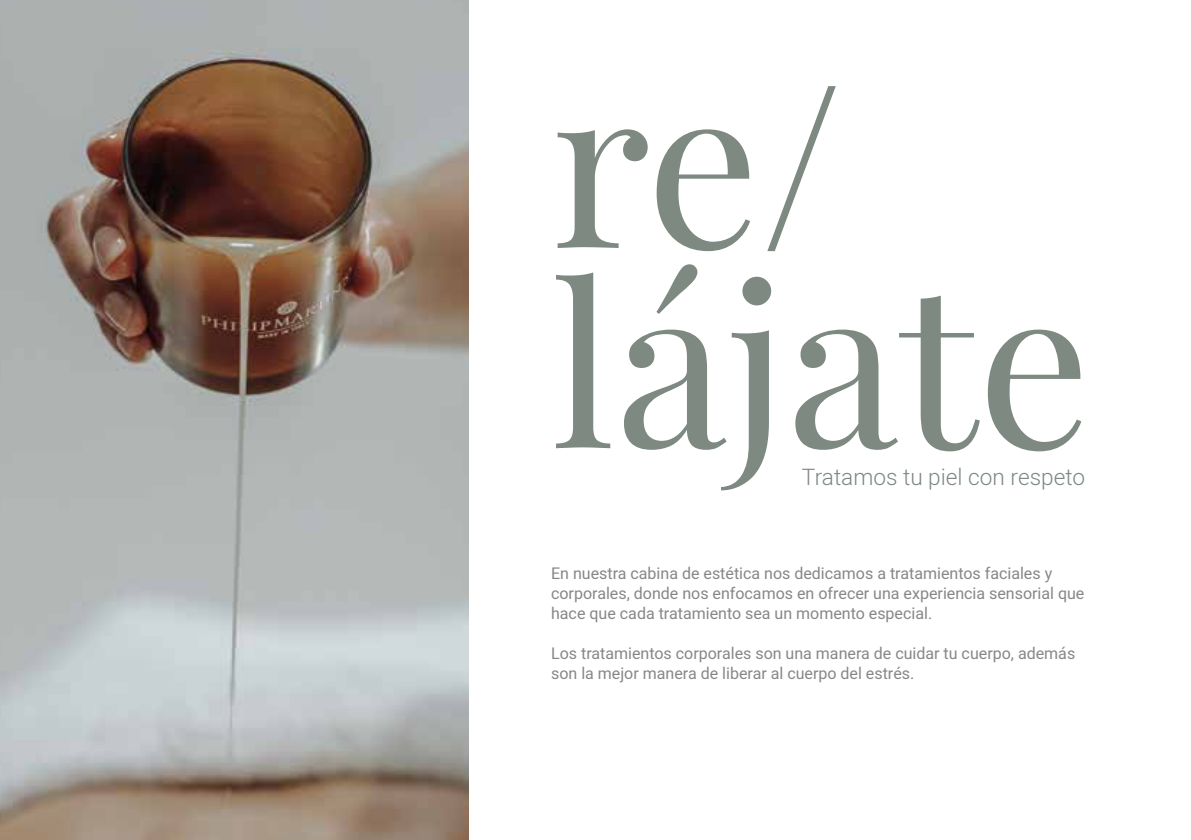
<style>
.page{position:relative;width:1191px;height:840px;background:#fff}
.page>*{position:absolute;margin:0;border:0;box-sizing:border-box;transform-origin:0 0}
.t1{font:224px/200px "Playfair Display";color:#7d8981}
.t2{font:300 22.6px "Heebo";color:#7d8981}
.t3{font:16px/20px "Heebo";color:#878787}
</style>
<div class="page">
<img style="left:0;top:0;width:469px;height:839px">
<h1 class="t1" style="left:551px;top:45px;width:541px">re/ lájate</h1>
<h2 class="t2" style="left:802px;top:461px;width:284px">Tratamos tu piel con respeto</h2>
<p class="t3" style="left:551px;top:562px;width:535px">En nuestra cabina de estética nos dedicamos a tratamientos faciales y corporales, donde nos enfocamos en ofrecer una experiencia sensorial que hace que cada tratamiento sea un momento especial.</p>
<p class="t3" style="left:551px;top:642px;width:525px">Los tratamientos corporales son una manera de cuidar tu cuerpo, además son la mejor manera de liberar al cuerpo del estrés.</p>
</div>
